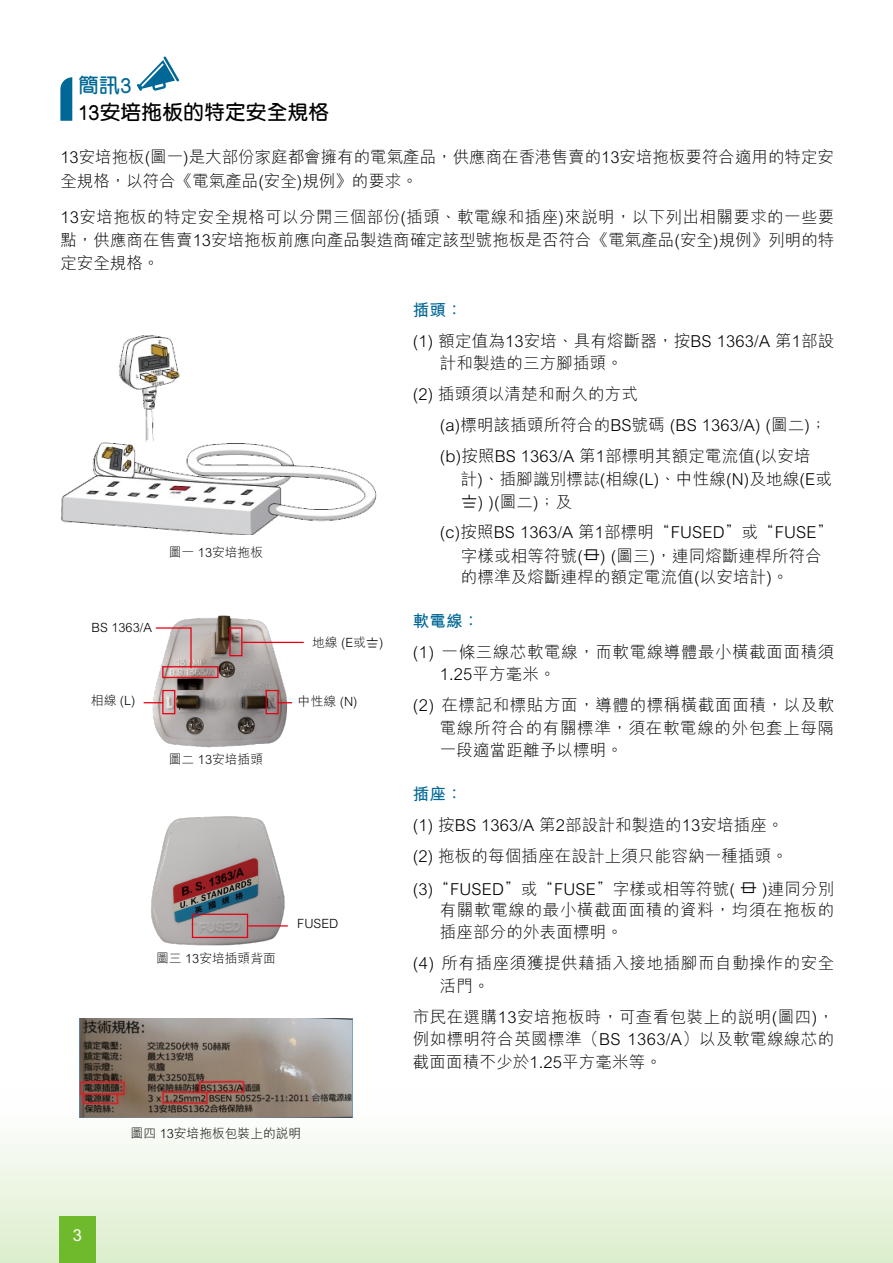
<style>
.page{position:relative;width:893px;height:1263px;background:#fff}
.page>*{position:absolute;margin:0;border:0;box-sizing:border-box;transform-origin:0 0}
.t1{font:600 21px "M Yuen HK";letter-spacing:-.01em;color:#000}
.t2{font:600 21px "M Yuen HK";color:#006896}
.t3{font:300 16.5px/22.5px "M Hei HK";letter-spacing:.01em;color:#000}
.t4{font:300 16.5px/22.5px "M Hei HK";letter-spacing:.035em;color:#000}
.t5{font:300 16.5px/22.5px "M Hei HK";letter-spacing:.04em;color:#000}
.t6{font:700 16.5px "M Hei HK";letter-spacing:.01em;color:#006896}
.t7{font:700 16.5px "M Hei HK";color:#fff}
.t8{font:300 12.75px "M Hei HK";color:#000}
.s1{font-family:"Hanzi Pen TC W3";font-weight:400}
</style>
<div class="page">
<div style="left:0;top:1090px;width:893px;height:173px;background:linear-gradient(to bottom,#fff,#dceecc)"></div>
<img style="left:61px;top:335px;width:316px;height:199px">
<svg style="left:60px;top:77px;width:12px;height:44px"></svg>
<svg style="left:137px;top:56px;width:42px;height:35px"></svg>
<img style="left:143px;top:615px;width:161px;height:133px">
<svg style="left:155px;top:627px;width:37px;height:42px"></svg>
<svg style="left:144px;top:702px;width:18px;height:1px"></svg>
<svg style="left:279px;top:702px;width:13px;height:1px"></svg>
<hr style="left:242px;top:642px;width:62px;height:1px;background:#e60012">
<img style="left:151px;top:816px;width:137px;height:130px">
<hr style="left:248px;top:925px;width:40px;height:1px;background:#e60012">
<img style="left:80px;top:1018px;width:272px;height:100px">
<div style="left:192px;top:914px;width:56px;height:24px;border:1px solid #e60012"></div>
<div style="left:162px;top:666px;width:57px;height:12px;border:1px solid #e60012"></div>
<div style="left:162px;top:690px;width:13px;height:24px;border:1px solid #e60012"></div>
<div style="left:266px;top:690px;width:13px;height:24px;border:1px solid #e60012"></div>
<div style="left:229px;top:627px;width:13px;height:29px;border:1px solid #e60012"></div>
<div style="left:59px;top:1216px;width:37px;height:47px;background:#6fba2c"></div>
<p class="t2" style="left:78px;top:71px;width:55px">簡訊3</p>
<p class="t1" style="left:78px;top:98px;width:253px">13安培拖板的特定安全規格</p>
<p class="t3" style="left:60px;top:145px;width:775px;line-height:23.2px">13安培拖板(圖一)是大部份家庭都會擁有的電氣產品，供應商在香港售賣的13安培拖板要符合適用的特定安全規格，以符合《電氣產品(安全)規例》的要求。</p>
<p class="t3" style="left:60px;top:204px;width:775px;line-height:23.2px;text-align:justify">13安培拖板的特定安全規格可以分開三個部份(插頭、軟電線和插座)來說明，以下列出相關要求的一些要點，供應商在售賣13安培拖板前應向產品製造商確定該型號拖板是否符合《電氣產品(安全)規例》列明的特定安全規格。</p>
<p class="t6" style="left:413px;top:298px;width:51px">插頭：</p>
<p class="t3" style="left:440px;top:329px;width:396px;text-indent:-27px">(1) 額定值為13安培、具有熔斷器，按BS 1363/A 第1部設計和製造的三方腳插頭。</p>
<p class="t3" style="left:440px;top:378px;width:388px;line-height:31px;text-indent:-27px">(2) 插頭須以清楚和耐久的方式<br>(a)標明該插頭所符合的BS號碼 (BS 1363/A) (圖二)；(b)按照BS 1363/A 第1部標明其額定電流值(以安培</p>
<p class="t3" style="left:461px;top:466px;width:373px;line-height:23.9px">計)、插腳識別標誌(相線(L)、中性線(N)及地線(E或<span class="s1">⏚</span>) )(圖二)；及</p>
<p class="t3" style="left:440px;top:519px;width:395px;line-height:23.9px;text-align:center">(c)按照BS 1363/A 第1部標明“FUSED”或“FUSE”字樣或相等符號(<span class="s1">⏛</span>) (圖三)，連同熔斷連桿所符合</p>
<p class="t3" style="left:461px;top:565px;width:329px">的標準及熔斷連桿的額定電流值(以安培計)。</p>
<p class="t6" style="left:413px;top:609px;width:68px">軟電線：</p>
<p class="t4" style="left:440px;top:640px;width:396px;text-indent:-27px">(1) 一條三線芯軟電線，而軟電線導體最小橫截面面積須<br>1.25平方毫米。</p>
<p class="t3" style="left:440px;top:693px;width:396px;text-align:justify;text-indent:-27px">(2) 在標記和標貼方面，導體的標稱橫截面面積，以及軟電線所符合的有關標準，須在軟電線的外包套上每隔一段適當距離予以標明。</p>
<p class="t6" style="left:413px;top:782px;width:51px">插座：</p>
<p class="t3" style="left:413px;top:809px;width:423px;line-height:31.7px">(1) 按BS 1363/A 第2部設計和製造的13安培插座。<br>(2) 拖板的每個插座在設計上須只能容納一種插頭。(3)“FUSED”或“FUSE”字樣或相等符號( <span class="s1">⏛</span> )連同分別</p>
<p class="t5" style="left:440px;top:898px;width:396px">有關軟電線的最小橫截面面積的資料，均須在拖板的插座部分的外表面標明。</p>
<p class="t4" style="left:440px;top:951px;width:396px;text-indent:-27px">(4) 所有插座須獲提供藉插入接地插腳而自動操作的安全活門。</p>
<p class="t3" style="left:413px;top:1005px;width:423px;text-align:justify">市民在選購13安培拖板時，可查看包裝上的說明(圖四)，例如標明符合英國標準（BS 1363/A）以及軟電線線芯的截面面積不少於1.25平方毫米等。</p>
<p class="t8" style="left:169px;top:543px;width:96px">圖一 13安培拖板</p>
<p class="t8" style="left:92px;top:618px;width:62px">BS 1363/A</p>
<p class="t8" style="left:312px;top:633px;width:73px">地線 (E或<span class="s1">⏚</span>)</p>
<p class="t8" style="left:91px;top:691px;width:46px">相線 (L)</p>
<p class="t8" style="left:298px;top:692px;width:61px">中性線 (N)</p>
<p class="t8" style="left:169px;top:750px;width:96px">圖二 13安培插頭</p>
<p class="t8" style="left:297px;top:915px;width:43px">FUSED</p>
<p class="t8" style="left:156px;top:950px;width:121px">圖三 13安培插頭背面</p>
<p class="t7" style="left:73px;top:1222px;width:11px">3</p>
<p class="t8" style="left:131px;top:1124px;width:172px">圖四 13安培拖板包裝上的說明</p>
</div>
